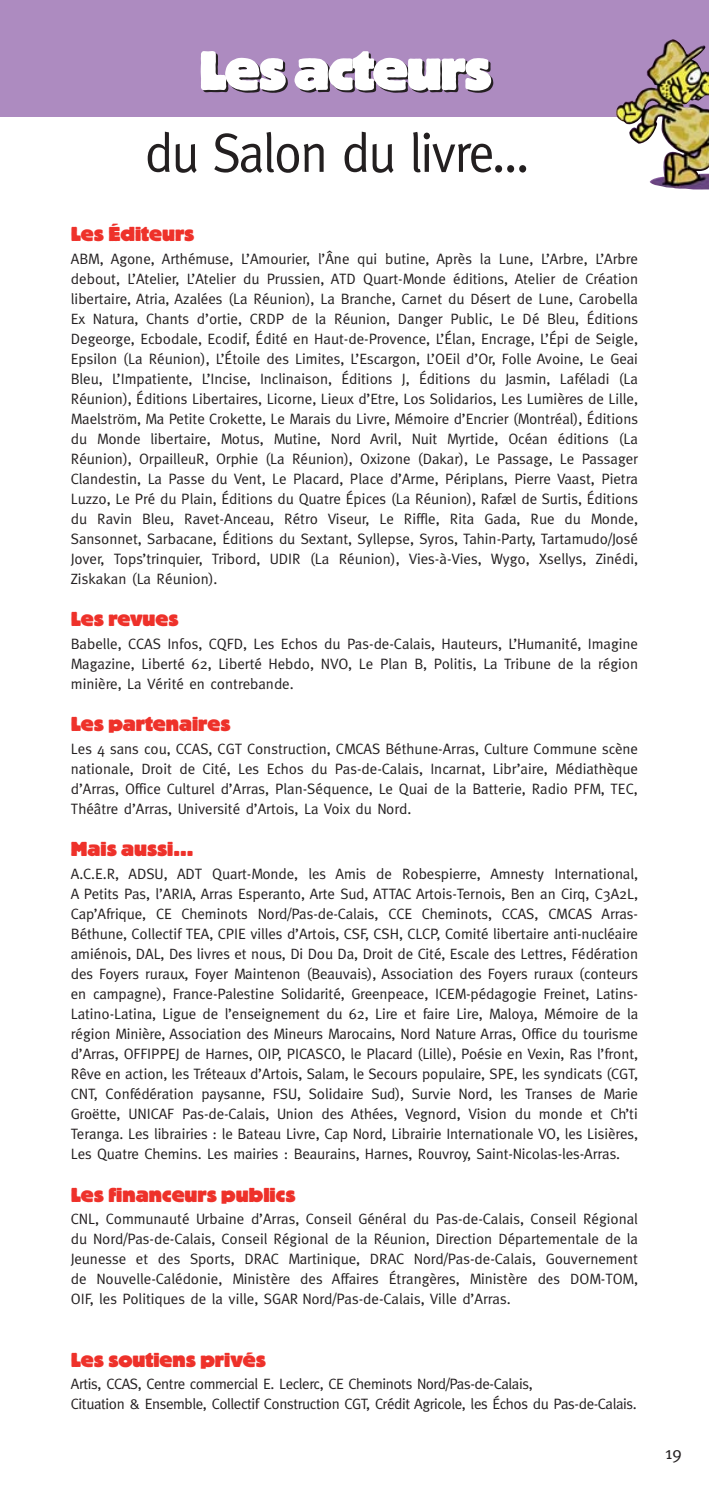
<style>
.page{position:relative;width:709px;height:1489px;background:#fff}
.page>*{position:absolute;margin:0;border:0;box-sizing:border-box;transform-origin:0 0}
.t1{font:55px "Meta";letter-spacing:-.035em;color:#231f20;scale:.94 1}
.t2{font:800 55px "Block BE";letter-spacing:-.03em;color:#231f20}
.t3{font:800 20px "Block BE";color:#ee312a}
.t4{font:17.5px "Meta";color:#231f20}
.t5{font:15px/20px "Meta";letter-spacing:-.005em;color:#231f20;text-align:justify}
.t6{font:15px/20px "Meta";letter-spacing:-.025em;color:#231f20}
</style>
<div class="page">
<div style="left:0;top:0;width:709px;height:117px;background:#ad8bc0"></div>
<img style="left:616px;top:39px;width:93px;height:151px">
<h1 class="t2" style="left:201px;top:53px;width:294px">Les acteurs</h1>
<h1 class="t1" style="left:145px;top:132px;width:410px">du Salon du livre…</h1>
<h2 class="t3" style="left:71px;top:227px;width:125px">Les Éditeurs</h2>
<p class="t5" style="left:71px;top:249px;width:568px">ABM, Agone, Arthémuse, L’Amourier, l’Âne qui butine, Après la Lune, L’Arbre, L’Arbre debout, L’Atelier, L’Atelier du Prussien, ATD Quart-Monde éditions, Atelier de Création libertaire, Atria, Azalées (La Réunion), La Branche, Carnet du Désert de Lune, Carobella Ex Natura, Chants d’ortie, CRDP de la Réunion, Danger Public, Le Dé Bleu, Éditions Degeorge, Ecbodale, Ecodif, Édité en Haut-de-Provence, L’Élan, Encrage, L’Épi de Seigle, Epsilon (La Réunion), L’Étoile des Limites, L’Escargon, L’OEil d’Or, Folle Avoine, Le Geai Bleu, L’Impatiente, L’Incise, Inclinaison, Éditions J, Éditions du Jasmin, Laféladi (La Réunion), Éditions Libertaires, Licorne, Lieux d’Etre, Los Solidarios, Les Lumières de Lille, Maelström, Ma Petite Crokette, Le Marais du Livre, Mémoire d’Encrier (Montréal), Éditions du Monde libertaire, Motus, Mutine, Nord Avril, Nuit Myrtide, Océan éditions (La Réunion), OrpailleuR, Orphie (La Réunion), Oxizone (Dakar), Le Passage, Le Passager Clandestin, La Passe du Vent, Le Placard, Place d’Arme, Périplans, Pierre Vaast, Pietra Luzzo, Le Pré du Plain, Éditions du Quatre Épices (La Réunion), Rafæl de Surtis, Éditions du Ravin Bleu, Ravet-Anceau, Rétro Viseur, Le Riffle, Rita Gada, Rue du Monde, Sansonnet, Sarbacane, Éditions du Sextant, Syllepse, Syros, Tahin-Party, Tartamudo/José Jover, Tops’trinquier, Tribord, UDIR (La Réunion), Vies-à-Vies, Wygo, Xsellys, Zinédi, Ziskakan (La Réunion).</p>
<h2 class="t3" style="left:71px;top:612px;width:109px">Les revues</h2>
<p class="t5" style="left:71px;top:634px;width:568px">Babelle, CCAS Infos, CQFD, Les Echos du Pas-de-Calais, Hauteurs, L’Humanité, Imagine Magazine, Liberté 62, Liberté Hebdo, NVO, Le Plan B, Politis, La Tribune de la région minière, La Vérité en contrebande.</p>
<h2 class="t3" style="left:71px;top:717px;width:161px">Les partenaires</h2>
<p class="t5" style="left:71px;top:739px;width:568px">Les 4 sans cou, CCAS, CGT Construction, CMCAS Béthune-Arras, Culture Commune scène nationale, Droit de Cité, Les Echos du Pas-de-Calais, Incarnat, Libr’aire, Médiathèque d’Arras, Office Culturel d’Arras, Plan-Séquence, Le Quai de la Batterie, Radio PFM, TEC, Théâtre d’Arras, Université d’Artois, La Voix du Nord.</p>
<h2 class="t3" style="left:71px;top:842px;width:124px">Mais aussi…</h2>
<p class="t5" style="left:71px;top:864px;width:569px">A.C.E.R, ADSU, ADT Quart-Monde, les Amis de Robespierre, Amnesty International, A Petits Pas, l’ARIA, Arras Esperanto, Arte Sud, ATTAC Artois-Ternois, Ben an Cirq, C3A2L, Cap’Afrique, CE Cheminots Nord/Pas-de-Calais, CCE Cheminots, CCAS, CMCAS Arras-Béthune, Collectif TEA, CPIE villes d’Artois, CSF, CSH, CLCP, Comité libertaire anti-nucléaire amiénois, DAL, Des livres et nous, Di Dou Da, Droit de Cité, Escale des Lettres, Fédération des Foyers ruraux, Foyer Maintenon (Beauvais), Association des Foyers ruraux (conteurs en campagne), France-Palestine Solidarité, Greenpeace, ICEM-pédagogie Freinet, Latins-Latino-Latina, Ligue de l’enseignement du 62, Lire et faire Lire, Maloya, Mémoire de la région Minière, Association des Mineurs Marocains, Nord Nature Arras, Office du tourisme d’Arras, OFFIPPEJ de Harnes, OIP, PICASCO, le Placard (Lille), Poésie en Vexin, Ras l’front, Rêve en action, les Tréteaux d’Artois, Salam, le Secours populaire, SPE, les syndicats (CGT, CNT, Confédération paysanne, FSU, Solidaire Sud), Survie Nord, les Transes de Marie Groëtte, UNICAF Pas-de-Calais, Union des Athées, Vegnord, Vision du monde et Ch’ti Teranga. Les librairies : le Bateau Livre, Cap Nord, Librairie Internationale VO, les Lisières, Les Quatre Chemins. Les mairies : Beaurains, Harnes, Rouvroy, Saint-Nicolas-les-Arras.</p>
<h2 class="t3" style="left:71px;top:1187px;width:226px">Les financeurs publics</h2>
<p class="t5" style="left:71px;top:1209px;width:568px">CNL, Communauté Urbaine d’Arras, Conseil Général du Pas-de-Calais, Conseil Régional du Nord/Pas-de-Calais, Conseil Régional de la Réunion, Direction Départementale de la Jeunesse et des Sports, DRAC Martinique, DRAC Nord/Pas-de-Calais, Gouvernement de Nouvelle-Calédonie, Ministère des Affaires Étrangères, Ministère des DOM-TOM, OIF, les Politiques de la ville, SGAR Nord/Pas-de-Calais, Ville d’Arras.</p>
<h2 class="t3" style="left:71px;top:1352px;width:196px">Les soutiens privés</h2>
<p class="t6" style="left:71px;top:1374px;width:567px">Artis, CCAS, Centre commercial E. Leclerc, CE Cheminots Nord/Pas-de-Calais,<br>Cituation &amp; Ensemble, Collectif Construction CGT, Crédit Agricole, les Échos du Pas-de-Calais.</p>
<p class="t4" style="left:665px;top:1445px;width:18px">19</p>
</div>
